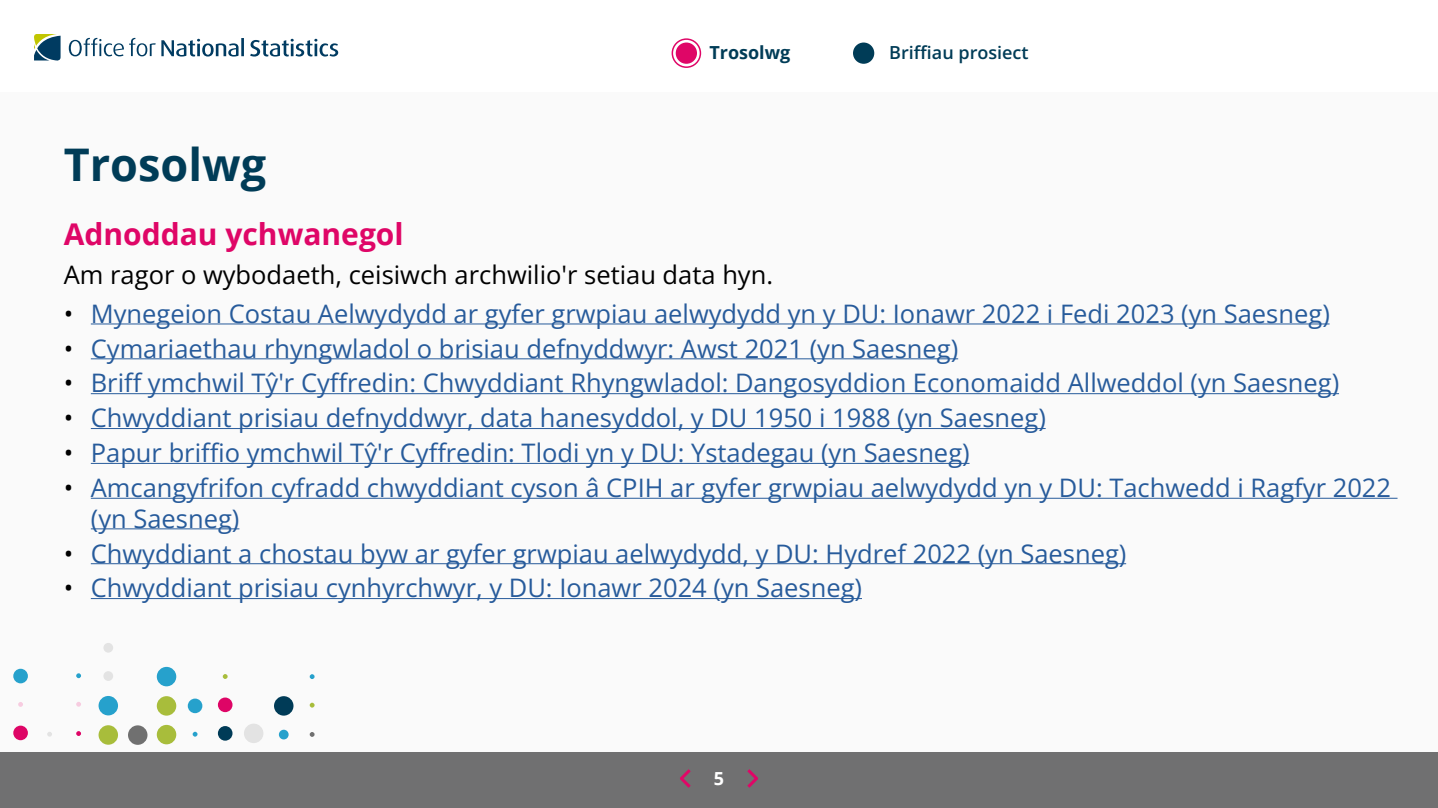
<style>
.page{position:relative;width:1438px;height:808px;background:#fff}
.page>*{position:absolute;margin:0;border:0;box-sizing:border-box;transform-origin:0 0}
.t1{font:700 45px "Open Sans";color:#003c57}
.t2{font:700 30px "Open Sans";color:#df0667}
.t3{font:25.5px/30.6px "Open Sans";color:#275b9b}
.t4{font:25.5px "Open Sans";color:#000}
.t5{font:600 18px "Open Sans";color:#003c57}
.t6{font:700 18px "Open Sans";color:#003c57}
.t7{font:700 18px "Open Sans";color:#fff}
.s1{color:#000}
</style>
<div class="page">
<div style="left:0;top:92px;width:1437px;height:674px;background:#fafafa"></div>
<div style="left:13px;top:669px;width:15px;height:14px;background:#26a1cc;border-radius:50%"></div>
<div style="left:13px;top:726px;width:15px;height:14px;background:#de0566;border-radius:50%"></div>
<svg style="left:18px;top:702px;width:5px;height:5px"></svg>
<svg style="left:47px;top:732px;width:5px;height:5px"></svg>
<svg style="left:76px;top:731px;width:5px;height:5px"></svg>
<svg style="left:76px;top:702px;width:5px;height:5px"></svg>
<svg style="left:76px;top:673px;width:5px;height:5px"></svg>
<div style="left:103px;top:643px;width:10px;height:10px;background:#e3e3e3;border-radius:50%"></div>
<div style="left:103px;top:671px;width:10px;height:10px;background:#e3e3e3;border-radius:50%"></div>
<div style="left:99px;top:696px;width:19px;height:19px;background:#26a1cc;border-radius:50%"></div>
<div style="left:99px;top:725px;width:19px;height:20px;background:#a8bd3b;border-radius:50%"></div>
<div style="left:128px;top:725px;width:19px;height:20px;background:#707070;border-radius:50%"></div>
<div style="left:157px;top:667px;width:19px;height:19px;background:#26a1cc;border-radius:50%"></div>
<div style="left:157px;top:696px;width:19px;height:20px;background:#a8bd3b;border-radius:50%"></div>
<div style="left:157px;top:725px;width:19px;height:19px;background:#a8bd3b;border-radius:50%"></div>
<svg style="left:193px;top:732px;width:4px;height:5px"></svg>
<div style="left:188px;top:698px;width:14px;height:15px;background:#26a1cc;border-radius:50%"></div>
<svg style="left:223px;top:674px;width:5px;height:5px"></svg>
<div style="left:218px;top:726px;width:14px;height:15px;background:#003b57;border-radius:50%"></div>
<div style="left:218px;top:697px;width:14px;height:15px;background:#de0566;border-radius:50%"></div>
<div style="left:244px;top:724px;width:19px;height:19px;background:#e3e3e3;border-radius:50%"></div>
<div style="left:279px;top:730px;width:9px;height:9px;background:#26a1cc;border-radius:50%"></div>
<div style="left:274px;top:696px;width:19px;height:20px;background:#003b57;border-radius:50%"></div>
<svg style="left:310px;top:732px;width:4px;height:5px"></svg>
<svg style="left:310px;top:703px;width:4px;height:4px"></svg>
<svg style="left:310px;top:674px;width:4px;height:5px"></svg>
<div style="left:0;top:753px;width:1437px;height:55px;background:#707071"></div>
<svg style="left:69px;top:38px;width:175px;height:19px"></svg>
<svg style="left:250px;top:39px;width:88px;height:18px"></svg>
<svg style="left:34px;top:34px;width:27px;height:27px"></svg>
<svg style="left:747px;top:769px;width:11px;height:19px"></svg>
<svg style="left:680px;top:769px;width:10px;height:19px"></svg>
<div style="left:675px;top:43px;width:22px;height:21px;background:#df0667;border-radius:50%"></div>
<div style="left:853px;top:43px;width:21px;height:21px;background:#003c57;border-radius:50%"></div>
<div style="left:671px;top:38px;width:30px;height:30px;border:2px solid #df0667;border-radius:50%"></div>
<hr style="left:91px;top:324px;width:1238px;height:1px;background:#275b9b">
<hr style="left:91px;top:358px;width:867px;height:1px;background:#275b9b">
<hr style="left:91px;top:393px;width:1247px;height:1px;background:#275b9b">
<hr style="left:91px;top:428px;width:954px;height:1px;background:#275b9b">
<hr style="left:91px;top:463px;width:878px;height:1px;background:#275b9b">
<hr style="left:91px;top:498px;width:1306px;height:1px;background:#275b9b">
<hr style="left:91px;top:528px;width:148px;height:1px;background:#275b9b">
<hr style="left:91px;top:563px;width:1035px;height:1px;background:#275b9b">
<hr style="left:91px;top:598px;width:770px;height:1px;background:#275b9b">
<h1 class="t1" style="left:64px;top:133px;width:204px">Trosolwg</h1>
<p class="t6" style="left:709px;top:40px;width:82px">Trosolwg</p>
<p class="t5" style="left:889px;top:40px;width:141px">Briffiau prosiect</p>
<p class="t2" style="left:64px;top:212px;width:341px">Adnoddau ychwanegol</p>
<p class="t4" style="left:64px;top:257px;width:710px">Am ragor o wybodaeth, ceisiwch archwilio'r setiau data hyn.</p>
<p class="t3" style="left:64px;top:297px;width:1267px"><span class="s1">•</span> Mynegeion Costau Aelwydydd ar gyfer grwpiau aelwydydd yn y DU: Ionawr 2022 i Fedi 2023 (yn Saesneg)</p>
<p class="t3" style="left:64px;top:332px;width:896px"><span class="s1">•</span> Cymariaethau rhyngwladol o brisiau defnyddwyr: Awst 2021 (yn Saesneg)</p>
<p class="t3" style="left:64px;top:367px;width:1276px"><span class="s1">•</span> Briff ymchwil Tŷ'r Cyffredin: Chwyddiant Rhyngwladol: Dangosyddion Economaidd Allweddol (yn Saesneg)</p>
<p class="t3" style="left:64px;top:402px;width:983px"><span class="s1">•</span> Chwyddiant prisiau defnyddwyr, data hanesyddol, y DU 1950 i 1988 (yn Saesneg)</p>
<p class="t3" style="left:64px;top:437px;width:907px"><span class="s1">•</span> Papur briffio ymchwil Tŷ'r Cyffredin: Tlodi yn y DU: Ystadegau (yn Saesneg)</p>
<p class="t3" style="left:91px;top:472px;width:1301px;text-indent:-27px"><span class="s1">•</span> Amcangyfrifon cyfradd chwyddiant cyson â CPIH ar gyfer grwpiau aelwydydd yn y DU: Tachwedd i Ragfyr 2022 (yn Saesneg)</p>
<p class="t3" style="left:64px;top:537px;width:1063px"><span class="s1">•</span> Chwyddiant a chostau byw ar gyfer grwpiau aelwydydd, y DU: Hydref 2022 (yn Saesneg)</p>
<p class="t3" style="left:64px;top:572px;width:799px"><span class="s1">•</span> Chwyddiant prisiau cynhyrchwyr, y DU: Ionawr 2024 (yn Saesneg)</p>
<p class="t7" style="left:713px;top:765px;width:12px">5</p>
</div>
